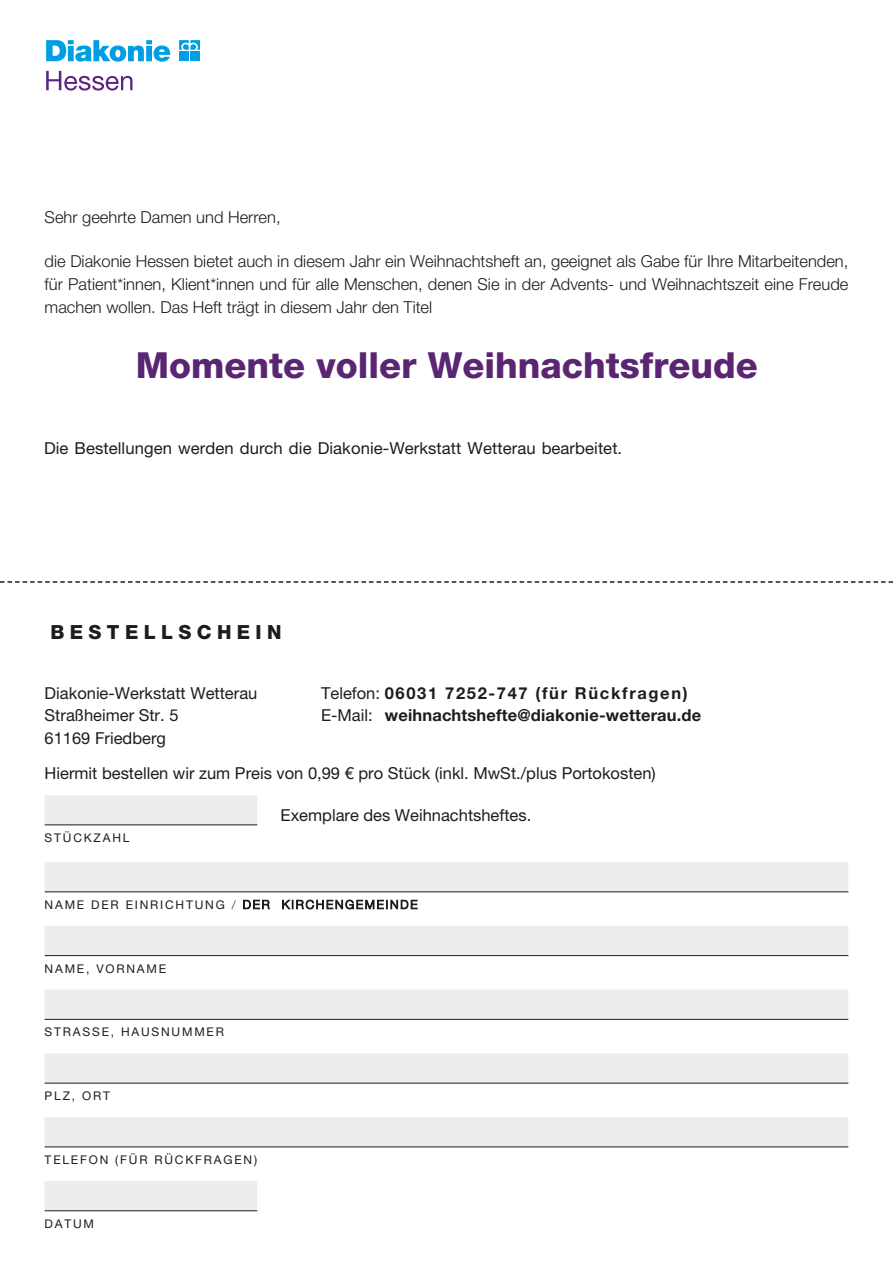
<style>
.page{position:relative;width:893px;height:1263px;background:#fff}
.page>*{position:absolute;margin:0;border:0;box-sizing:border-box;transform-origin:0 0}
.t1{font:800 36px "Helvetica Neue LT Std";color:#5a2572}
.t2{font:800 19.5px "Helvetica Neue LT Std";letter-spacing:.275em;color:#1c1c1b}
.t3{font:300 16.5px/23.1px "Helvetica Neue LT Std";color:#1d1d1b;text-align:justify}
.t4{font:16.5px/22.5px "Helvetica Neue LT Pro";color:#1d1d1b}
.t5{font:700 16.5px/22.5px "Helvetica Neue LT Pro";letter-spacing:.01em;color:#1d1d1b}
.t6{font:12px "Helvetica Neue LT Pro";letter-spacing:.15em;color:#1d1d1b}
.t7{font:300 12px "Helvetica Neue LT Std";letter-spacing:.15em;color:#1d1d1b}
.s1{font-weight:400}
.s2{font-family:"Helvetica Neue LT Pro";font-weight:400}
</style>
<div class="page">
<svg style="left:46px;top:40px;width:124px;height:22px"></svg>
<svg style="left:179px;top:40px;width:21px;height:10px"></svg>
<div style="left:179px;top:52px;width:10px;height:9px;background:#009fe3"></div>
<div style="left:190px;top:52px;width:10px;height:9px;background:#009fe3"></div>
<svg style="left:46px;top:71px;width:86px;height:20px"></svg>
<svg style="left:0;top:581px;width:893px;height:2px"></svg>
<div style="left:45px;top:795px;width:212px;height:30px;background:#ededed"></div>
<hr style="left:45px;top:825px;width:212px;height:1px;background:#1d1d1b">
<div style="left:45px;top:862px;width:803px;height:30px;background:#ededed"></div>
<hr style="left:45px;top:891px;width:803px;height:1px;background:#1d1d1b">
<div style="left:45px;top:926px;width:803px;height:30px;background:#ededed"></div>
<hr style="left:45px;top:955px;width:803px;height:1px;background:#1d1d1b">
<div style="left:45px;top:989px;width:803px;height:30px;background:#ededed"></div>
<hr style="left:45px;top:1019px;width:803px;height:1px;background:#1d1d1b">
<div style="left:45px;top:1053px;width:803px;height:30px;background:#ededed"></div>
<hr style="left:45px;top:1083px;width:803px;height:1px;background:#1d1d1b">
<div style="left:45px;top:1117px;width:803px;height:30px;background:#ededed"></div>
<hr style="left:45px;top:1147px;width:803px;height:1px;background:#1d1d1b">
<div style="left:45px;top:1181px;width:212px;height:30px;background:#ededed"></div>
<hr style="left:45px;top:1210px;width:212px;height:1px;background:#1d1d1b">
<p class="t3" style="left:45px;top:205px;width:237px">Sehr geehrte Damen und Herren,</p>
<p class="t3" style="left:45px;top:249px;width:805px">die Diakonie Hessen bietet auch in diesem Jahr ein Weihnachtsheft an, geeignet als Gabe für Ihre Mitarbeitenden, für Patient*innen, Klient*innen und für alle Menschen, denen Sie in der Advents- und Weihnachtszeit eine Freude machen wollen. Das Heft trägt in diesem Jahr den Titel</p>
<h1 class="t1" style="left:136px;top:344px;width:624px">Momente voller Weihnachtsfreude</h1>
<p class="t4" style="left:44px;top:436px;width:580px">Die Bestellungen werden durch die Diakonie-Werkstatt Wetterau bearbeitet.</p>
<p class="t2" style="left:50px;top:620px;width:233px">BESTELLSCHEIN</p>
<p class="t5" style="left:321px;top:681px;width:382px"><span class="s1">Telefon:</span> 06031 7252-747 (für Rückfragen)<br><span class="s1">E-Mail:</span> weihnachtshefte@diakonie-wetterau.de</p>
<p class="t4" style="left:45px;top:681px;width:214px">Diakonie-Werkstatt Wetterau<br>Straßheimer Str. 5<br>61169 Friedberg</p>
<p class="t4" style="left:45px;top:762px;width:613px">Hiermit bestellen wir zum Preis von 0,99 € pro Stück (inkl. MwSt./plus Portokosten)</p>
<p class="t4" style="left:281px;top:803px;width:252px">Exemplare des Weihnachtsheftes.</p>
<p class="t6" style="left:45px;top:830px;width:86px">STÜCKZAHL</p>
<p class="t7" style="left:45px;top:897px;width:374px"><span class="s2">NAME DER EINRICHTUNG</span> / DER KIRCHENGEMEINDE</p>
<p class="t6" style="left:45px;top:961px;width:123px">NAME, VORNAME</p>
<p class="t6" style="left:45px;top:1025px;width:181px">STRASSE, HAUSNUMMER</p>
<p class="t6" style="left:45px;top:1089px;width:67px">PLZ, ORT</p>
<p class="t6" style="left:45px;top:1152px;width:214px">TELEFON (FÜR RÜCKFRAGEN)</p>
<p class="t6" style="left:45px;top:1216px;width:51px">DATUM</p>
</div>
